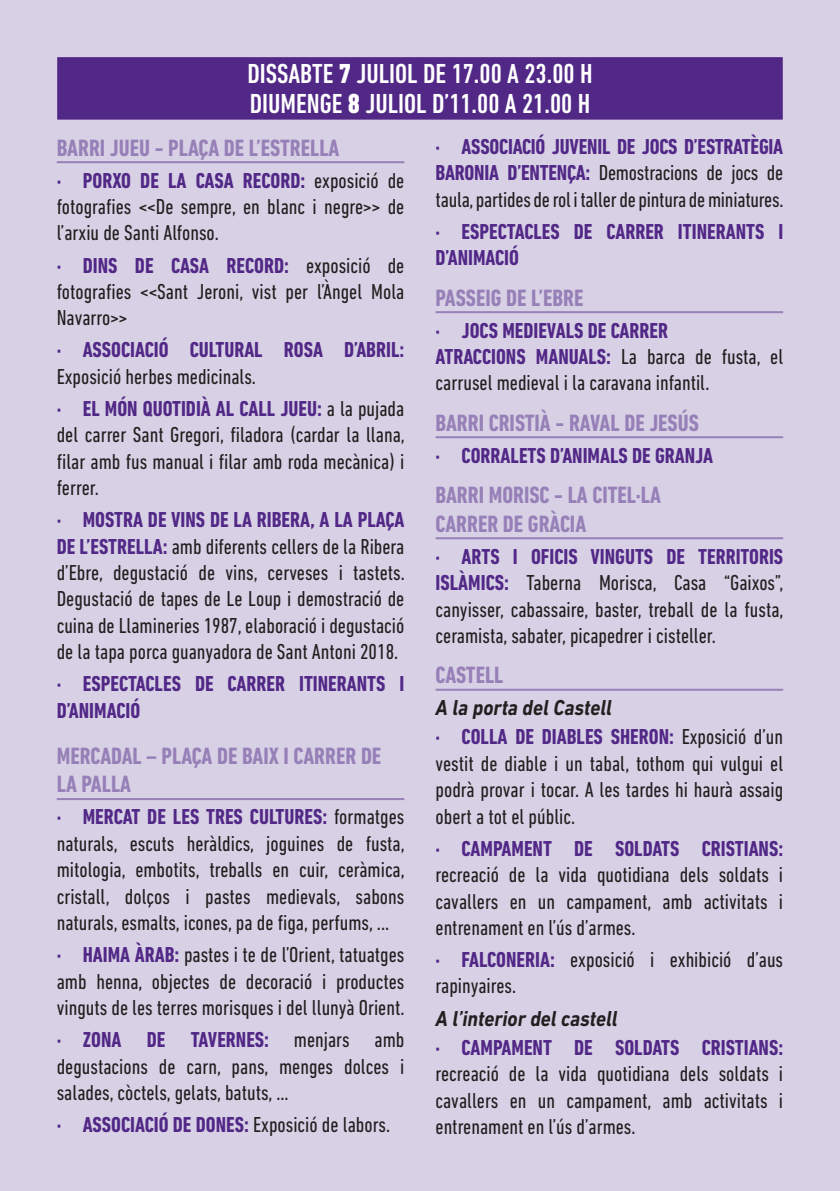
<style>
.page{position:relative;width:840px;height:1191px;background:#fff}
.page>*{position:absolute;margin:0;border:0;box-sizing:border-box;transform-origin:0 0}
.t1{font:500 condensed 28px "DIN Next LT Pro";color:#fff}
.t2{font:700 condensed 24px/28.8px "DIN Next LT Pro";color:#9680b7}
.t3{font:condensed 22px/26.4px "DIN Next LT Pro";color:#231f20;text-align:justify}
.t4{font:700 condensed 22px/26.4px "DIN Next LT Pro";color:#522887}
.t5{font:italic 700 22px "DIN Next LT Pro";color:#231f20;scale:.9 1}
.s1{font-weight:800}
.s2{font-weight:700;color:#522887}
.s3{font-weight:400;color:#231f20}
</style>
<div class="page">
<div style="left:0;top:0;width:839px;height:1191px;background:#d8d1e6"></div>
<div style="left:57px;top:57px;width:725px;height:63px;background:#522887;border:1px solid #522887"></div>
<hr style="left:57px;top:161px;width:347px;height:2px;background:#9680b7">
<hr style="left:57px;top:798px;width:347px;height:2px;background:#9680b7">
<hr style="left:435px;top:311px;width:347px;height:2px;background:#9680b7">
<hr style="left:435px;top:436px;width:347px;height:2px;background:#9680b7">
<hr style="left:435px;top:537px;width:347px;height:2px;background:#9680b7">
<hr style="left:435px;top:688px;width:347px;height:2px;background:#9680b7">
<p class="t1" style="left:247px;top:58px;width:346px">DISSABTE <span class="s1">7</span> JULIOL DE 17.00 A 23.00 H</p>
<p class="t1" style="left:249px;top:88px;width:342px">DIUMENGE <span class="s1">8</span> JULIOL D’11.00 A 21.00 H</p>
<p class="t2" style="left:57px;top:133px;width:284px">BARRI JUEU - PLAÇA DE L’ESTRELLA</p>
<p class="t3" style="left:57px;top:167px;width:349px"><span class="s2">· PORXO DE LA CASA RECORD:</span> exposició de fotografies &lt;&lt;De sempre, en blanc i negre&gt;&gt; de l’arxiu de Santi Alfonso.</p>
<p class="t3" style="left:57px;top:252px;width:349px"><span class="s2">· DINS DE CASA RECORD:</span> exposició de fotografies &lt;&lt;Sant Jeroni, vist per l’Àngel Mola Navarro&gt;&gt;</p>
<p class="t4" style="left:57px;top:337px;width:349px">· ASSOCIACIÓ CULTURAL ROSA D’ABRIL:<br><span class="s3">Exposició herbes medicinals.</span></p>
<p class="t3" style="left:57px;top:395px;width:349px"><span class="s2">· EL MÓN QUOTIDIÀ AL CALL JUEU:</span> a la pujada del carrer Sant Gregori, filadora (cardar la llana, filar amb fus manual i filar amb roda mecànica) i ferrer.</p>
<p class="t3" style="left:57px;top:506px;width:349px"><span class="s2">· MOSTRA DE VINS DE LA RIBERA, A LA PLAÇA DE L’ESTRELLA:</span> amb diferents cellers de la Ribera d’Ebre, degustació de vins, cerveses i tastets.<br>Degustació de tapes de Le Loup i demostració de cuina de Llamineries 1987, elaboració i degustació de la tapa porca guanyadora de Sant Antoni 2018.</p>
<p class="t4" style="left:57px;top:670px;width:349px">· ESPECTACLES DE CARRER ITINERANTS I<br>D’ANIMACIÓ</p>
<p class="t2" style="left:57px;top:741px;width:326px">MERCADAL – PLAÇA DE BAIX I CARRER DE<br>LA PALLA</p>
<p class="t3" style="left:57px;top:803px;width:349px"><span class="s2">· MERCAT DE LES TRES CULTURES:</span> formatges naturals, escuts heràldics, joguines de fusta, mitologia, embotits, treballs en cuir, ceràmica, cristall, dolços i pastes medievals, sabons naturals, esmalts, icones, pa de figa, perfums, ...</p>
<p class="t3" style="left:57px;top:941px;width:349px"><span class="s2">· HAIMA ÀRAB:</span> pastes i te de l’Orient, tatuatges amb henna, objectes de decoració i productes vinguts de les terres morisques i del llunyà Orient.</p>
<p class="t3" style="left:57px;top:1026px;width:349px"><span class="s2">· ZONA DE TAVERNES:</span> menjars amb degustacions de carn, pans, menges dolces i salades, còctels, gelats, batuts, ...</p>
<p class="t4" style="left:57px;top:1111px;width:335px">· ASSOCIACIÓ DE DONES: <span class="s3">Exposició de labors.</span></p>
<p class="t3" style="left:435px;top:133px;width:349px"><span class="s2">· ASSOCIACIÓ JUVENIL DE JOCS D’ESTRATÈGIA BARONIA D’ENTENÇA:</span> Demostracions de jocs de taula, partides de rol i taller de pintura de miniatures.</p>
<p class="t4" style="left:435px;top:218px;width:349px">· ESPECTACLES DE CARRER ITINERANTS I<br>D’ANIMACIÓ</p>
<p class="t2" style="left:435px;top:283px;width:149px">PASSEIG DE L’EBRE</p>
<p class="t4" style="left:435px;top:317px;width:234px">· JOCS MEDIEVALS DE CARRER</p>
<p class="t3" style="left:435px;top:343px;width:349px"><span class="s2">ATRACCIONS MANUALS:</span> La barca de fusta, el carrusel medieval i la caravana infantil.</p>
<p class="t2" style="left:435px;top:408px;width:265px">BARRI CRISTIÀ - RAVAL DE JESÚS</p>
<p class="t4" style="left:435px;top:442px;width:279px">· CORRALETS D’ANIMALS DE GRANJA</p>
<p class="t2" style="left:435px;top:480px;width:227px">BARRI MORISC - LA CITEL·LA</p>
<p class="t2" style="left:435px;top:509px;width:152px">CARRER DE GRÀCIA</p>
<p class="t3" style="left:435px;top:543px;width:349px"><span class="s2">· ARTS I OFICIS VINGUTS DE TERRITORIS ISLÀMICS:</span> Taberna Morisca, Casa “Gaixos”, canyisser, cabassaire, baster, treball de la fusta, ceramista, sabater, picapedrer i cisteller.</p>
<p class="t2" style="left:435px;top:660px;width:69px">CASTELL</p>
<p class="t5" style="left:435px;top:695px;width:197px">A la porta del Castell</p>
<p class="t3" style="left:435px;top:723px;width:349px"><span class="s2">· COLLA DE DIABLES SHERON:</span> Exposició d’un vestit de diable i un tabal, tothom qui vulgui el podrà provar i tocar. A les tardes hi haurà assaig obert a tot el públic.</p>
<p class="t3" style="left:435px;top:835px;width:349px"><span class="s2">· CAMPAMENT DE SOLDATS CRISTIANS: </span>recreació de la vida quotidiana dels soldats i cavallers en un campament, amb activitats i entrenament en l’ús d’armes.</p>
<p class="t3" style="left:435px;top:946px;width:349px"><span class="s2">· FALCONERIA:</span> exposició i exhibició d’aus rapinyaires.</p>
<p class="t5" style="left:435px;top:1005px;width:204px">A l’interior del castell</p>
<p class="t3" style="left:435px;top:1034px;width:349px"><span class="s2">· CAMPAMENT DE SOLDATS CRISTIANS: </span>recreació de la vida quotidiana dels soldats i cavallers en un campament, amb activitats i entrenament en l’ús d’armes.</p>
</div>
